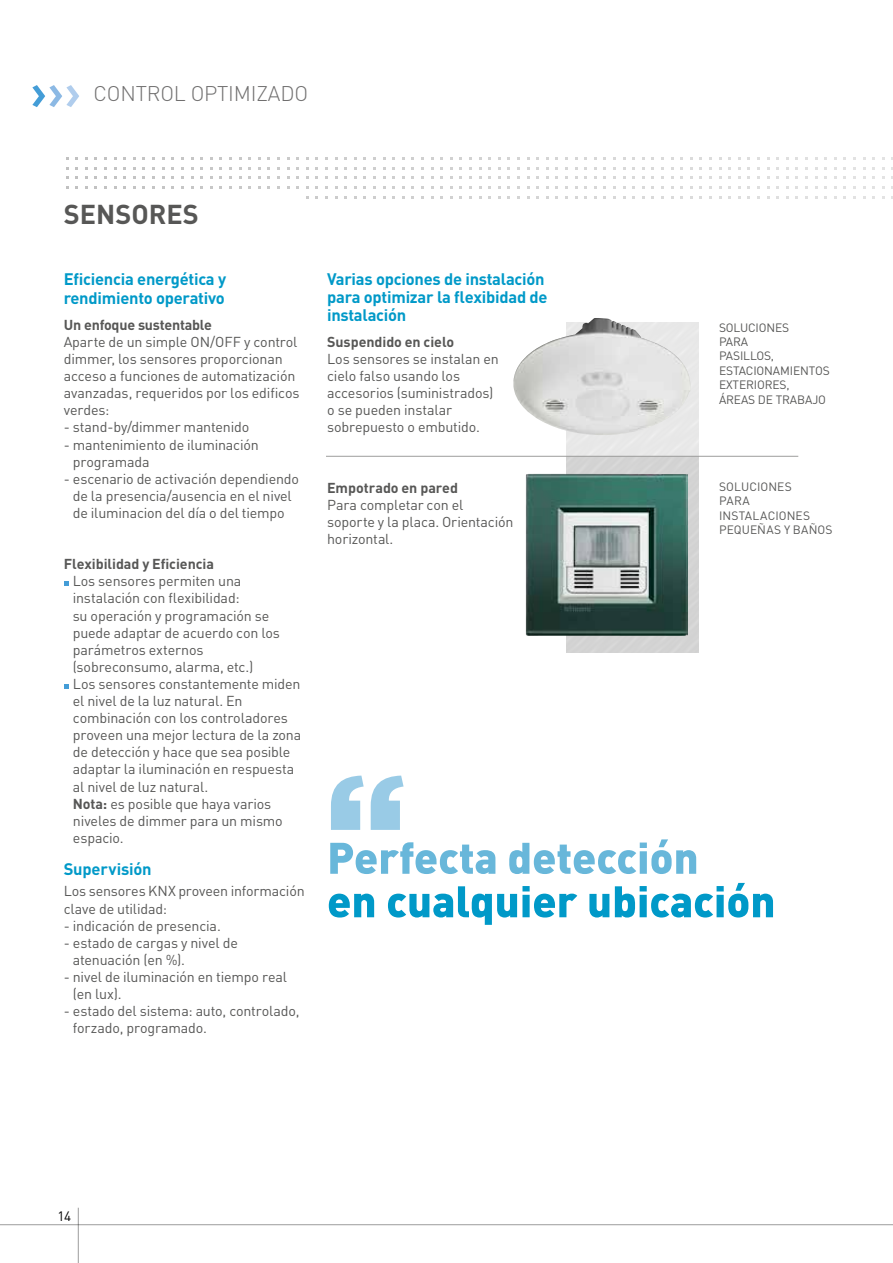
<style>
.page{position:relative;width:893px;height:1263px;background:#fff}
.page>*{position:absolute;margin:0;border:0;box-sizing:border-box;transform-origin:0 0}
.t1{font:700 27px "DIN Pro";color:#575756}
.t2{font:300 21px "DIN Pro";letter-spacing:-.01em;color:#706f6f}
.t3{font:700 16.5px/18px "DIN Pro";letter-spacing:-.015em;color:#0099c8}
.t4{font:14.25px/17.1px "DIN Pro";letter-spacing:-.01em;color:#575756}
.t5{font:700 14.25px "DIN Pro";letter-spacing:-.005em;color:#575756}
.t6{font:13.5px "DIN Pro";color:#000}
.t7{font:12px/14.4px "DIN Pro";letter-spacing:-.01em;color:#575756}
.t8{font:12px/14.4px "DIN Pro";letter-spacing:.01em;color:#575756}
.s1{font-weight:700}
</style>
<div class="page">
<hr style="left:0;top:1224px;width:893px;height:1px;background:#9d9d9c">
<hr style="left:78px;top:1208px;width:1px;height:55px;background:#9d9d9c">
<div style="left:567px;top:457px;width:131px;height:196px;background:#d3d3d3"></div>
<svg style="left:64px;top:582px;width:4px;height:4px"></svg>
<svg style="left:64px;top:684px;width:4px;height:5px"></svg>
<hr style="left:326px;top:456px;width:472px;height:1px;background:#9d9d9c">
<img style="left:513px;top:318px;width:176px;height:117px">
<svg style="left:331px;top:775px;width:73px;height:55px"></svg>
<svg style="left:32px;top:85px;width:47px;height:22px"></svg>
<svg style="left:329px;top:883px;width:444px;height:42px"></svg>
<svg style="left:330px;top:839px;width:366px;height:35px"></svg>
<img style="left:526px;top:473px;width:162px;height:162px">
<h2 class="t2" style="left:94px;top:79px;width:216px">CONTROL OPTIMIZADO</h2>
<h1 class="t1" style="left:64px;top:196px;width:136px">SENSORES</h1>
<p class="t3" style="left:64px;top:268px;width:164px;line-height:19.5px">Eficiencia energética y rendimiento operativo</p>
<p class="t5" style="left:64px;top:315px;width:150px">Un enfoque sustentable</p>
<p class="t4" style="left:64px;top:333px;width:237px">Aparte de un simple ON/OFF y control dimmer, los sensores proporcionan acceso a funciones de automatización avanzadas, requeridos por los edificos verdes:</p>
<p class="t4" style="left:64px;top:418px;width:187px">- stand-by/dimmer mantenido</p>
<p class="t4" style="left:73px;top:435px;width:188px;text-indent:-9px">- mantenimiento de iluminación programada</p>
<p class="t4" style="left:64px;top:469px;width:237px;text-align:center">- escenario de activación dependiendo de la presencia/ausencia en el nivel de iluminacion del día o del tiempo</p>
<p class="t5" style="left:64px;top:554px;width:152px">Flexibilidad y Eficiencia</p>
<p class="t4" style="left:73px;top:572px;width:230px">Los sensores permiten una instalación con flexibilidad:<br>su operación y programación se puede adaptar de acuerdo con los parámetros externos (sobreconsumo, alarma, etc.)<br>Los sensores constantemente miden el nivel de la luz natural. En combinación con los controladores proveen una mejor lectura de la zona de detección y hace que sea posible adaptar la iluminación en respuesta al nivel de luz natural.<br><span class="s1">Nota:</span> es posible que haya varios niveles de dimmer para un mismo espacio.</p>
<p class="t3" style="left:64px;top:859px;width:89px">Supervisión</p>
<p class="t4" style="left:64px;top:882px;width:242px">Los sensores KNX proveen información clave de utilidad:</p>
<p class="t4" style="left:64px;top:916px;width:159px">- indicación de presencia.</p>
<p class="t4" style="left:73px;top:933px;width:167px;text-indent:-9px">- estado de cargas y nivel de atenuación (en %).</p>
<p class="t4" style="left:73px;top:968px;width:216px;text-indent:-9px">- nivel de iluminación en tiempo real (en lux).</p>
<p class="t4" style="left:73px;top:1002px;width:228px;text-indent:-9px">- estado del sistema: auto, controlado, forzado, programado.</p>
<p class="t3" style="left:327px;top:269px;width:222px">Varias opciones de instalación para optimizar la flexibidad de instalación</p>
<p class="t5" style="left:327px;top:332px;width:129px">Suspendido en cielo</p>
<p class="t4" style="left:327px;top:349px;width:173px">Los sensores se instalan en cielo falso usando los accesorios (suministrados) o se pueden instalar sobrepuesto o embutido.</p>
<p class="t5" style="left:327px;top:478px;width:132px">Empotrado en pared</p>
<p class="t4" style="left:327px;top:496px;width:188px">Para completar con el soporte y la placa. Orientación horizontal.</p>
<p class="t6" style="left:58px;top:1207px;width:15px">14</p>
<p class="t7" style="left:719px;top:319px;width:112px">SOLUCIONES<br>PARA<br>PASILLOS,<br>ESTACIONAMIENTOS<br>EXTERIORES,<br>ÁREAS DE TRABAJO</p>
<p class="t8" style="left:719px;top:479px;width:115px">SOLUCIONES<br>PARA<br>INSTALACIONES<br>PEQUEÑAS Y BAÑOS</p>
</div>
